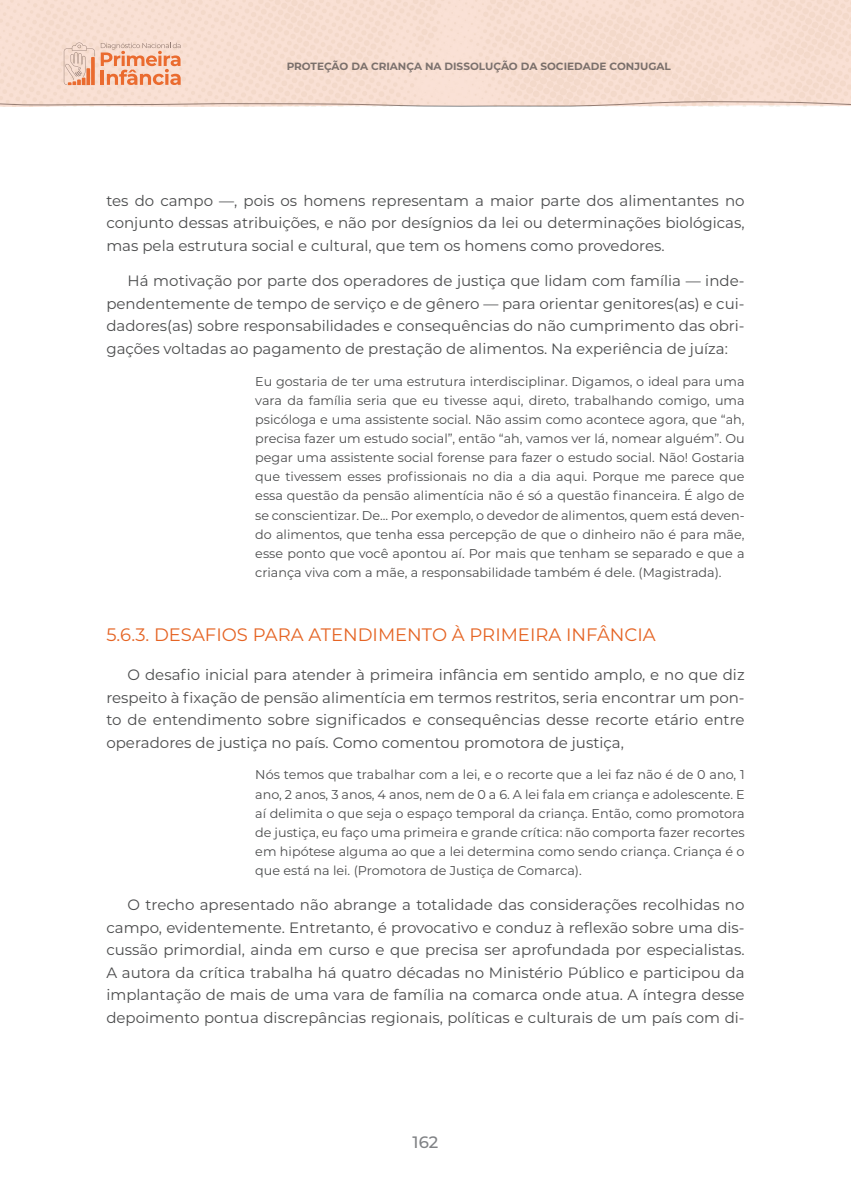
<style>
.page{position:relative;width:851px;height:1191px;background:#fff}
.page>*{position:absolute;margin:0;border:0;box-sizing:border-box;transform-origin:0 0}
.TT_03{font:18px "Montserrat";color:#e56424}
.t1{font:500 16.5px "Montserrat";color:#808285}
.Texto{font:15px/22.5px "Montserrat";color:#4b4c4d;text-align:justify}
.Citação{font:12.75px/19px "Montserrat";color:#4b4c4d;text-align:justify}
.t2{font:700 10.5px "Montserrat";color:#808285}
</style>
<div class="page">
<svg style="left:0;top:0;width:850px;height:107px;background:#f5dbcd"></svg>
<p class="t2" style="left:286px;top:58px;width:386px">PROTEÇÃO DA CRIANÇA NA DISSOLUÇÃO DA SOCIEDADE CONJUGAL</p>
<p class="Texto" style="left:106px;top:189px;width:639px">tes do campo —, pois os homens representam a maior parte dos alimentantes no conjunto dessas atribuições, e não por desígnios da lei ou determinações biológicas, mas pela estrutura social e cultural, que tem os homens como provedores.</p>
<p class="Texto" style="left:106px;top:269px;width:639px;text-indent:21px">Há motivação por parte dos operadores de justiça que lidam com família — inde&shy;pendentemente de tempo de serviço e de gênero — para orientar genitores(as) e cui&shy;dadores(as) sobre responsabilidades e consequências do não cumprimento das obri&shy;gações voltadas ao pagamento de prestação de alimentos. Na experiência de juíza:</p>
<p class="Citação" style="left:255px;top:371px;width:491px">Eu gostaria de ter uma estrutura interdisciplinar. Digamos, o ideal para uma vara da família seria que eu tivesse aqui, direto, trabalhando comigo, uma psicóloga e uma assistente social. Não assim como acontece agora, que “ah, precisa fazer um estudo social”, então “ah, vamos ver lá, nomear alguém”. Ou pegar uma assistente social forense para fazer o estudo social. Não! Gostaria que tivessem esses profissionais no dia a dia aqui. Porque me parece que essa questão da pensão alimentícia não é só a questão financeira. É algo de se conscientizar. De... Por exemplo, o devedor de alimentos, quem está deven&shy;do alimentos, que tenha essa percepção de que o dinheiro não é para mãe, esse ponto que você apontou aí. Por mais que tenham se separado e que a criança viva com a mãe, a responsabilidade também é dele. (Magistrada).</p>
<p class="TT_03" style="left:106px;top:622px;width:551px">5.6.3. DESAFIOS PARA ATENDIMENTO À PRIMEIRA INFÂNCIA</p>
<p class="Texto" style="left:106px;top:663px;width:639px;text-indent:21px">O desafio inicial para atender à primeira infância em sentido amplo, e no que diz respeito à fixação de pensão alimentícia em termos restritos, seria encontrar um pon&shy;to de entendimento sobre significados e consequências desse recorte etário entre operadores de justiça no país. Como comentou promotora de justiça,</p>
<p class="Citação" style="left:255px;top:765px;width:491px">Nós temos que trabalhar com a lei, e o recorte que a lei faz não é de 0 ano, 1 ano, 2 anos, 3 anos, 4 anos, nem de 0 a 6. A lei fala em criança e adolescente. E aí delimita o que seja o espaço temporal da criança. Então, como promotora de justiça, eu faço uma primeira e grande crítica: não comporta fazer recortes em hipótese alguma ao que a lei determina como sendo criança. Criança é o que está na lei. (Promotora de Justiça de Comarca).</p>
<p class="Texto" style="left:106px;top:893px;width:639px;text-indent:21px">O trecho apresentado não abrange a totalidade das considerações recolhidas no campo, evidentemente. Entretanto, é provocativo e conduz à reflexão sobre uma dis&shy;cussão primordial, ainda em curso e que precisa ser aprofundada por especialistas.<br>A autora da crítica trabalha há quatro décadas no Ministério Público e participou da implantação de mais de uma vara de família na comarca onde atua. A íntegra desse depoimento pontua discrepâncias regionais, políticas e culturais de um país com di-</p>
<p class="t1" style="left:412px;top:1131px;width:27px">162</p>
</div>
